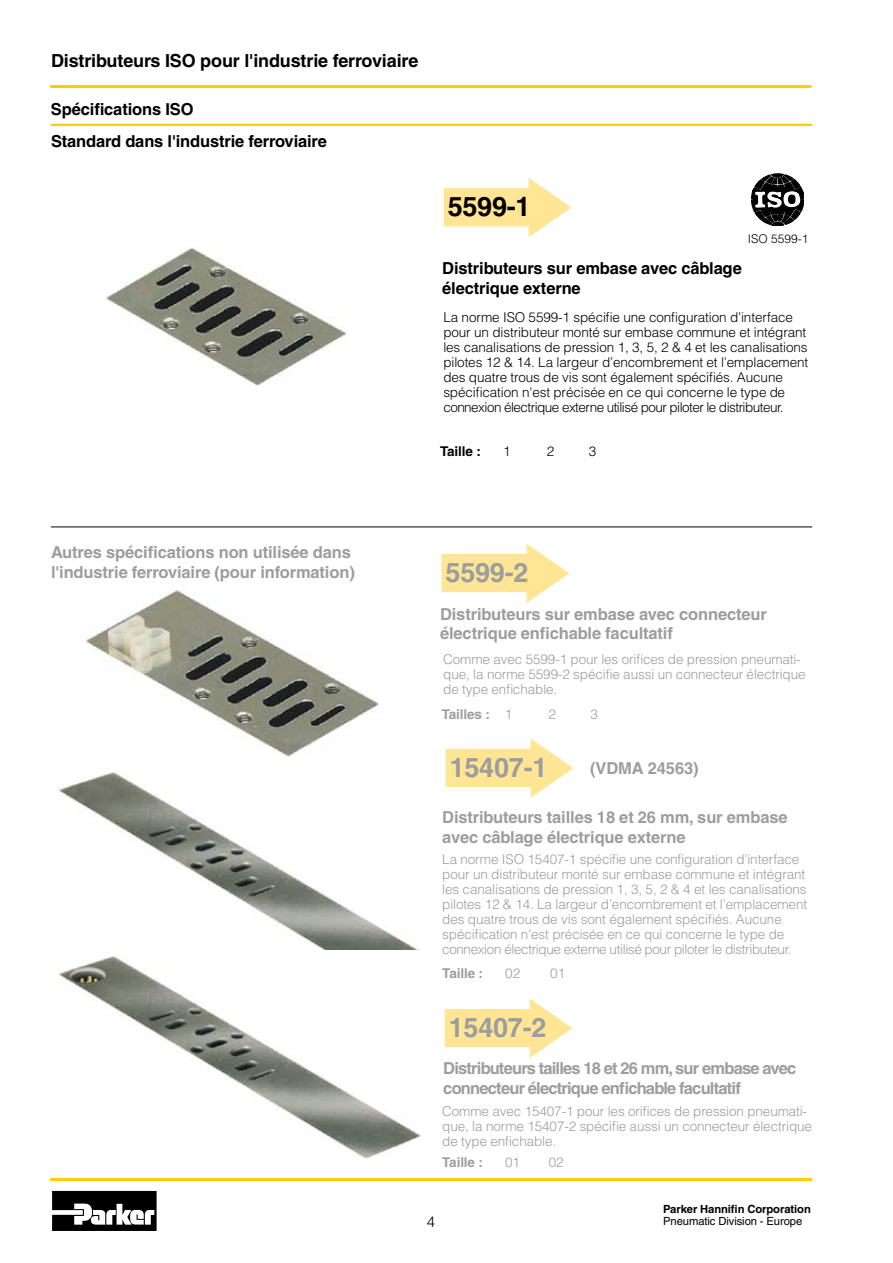
<style>
.page{position:relative;width:893px;height:1263px;background:#fff}
.page>*{position:absolute;margin:0;border:0;box-sizing:border-box;transform-origin:0 0}
.t1{font:700 27px "Helvetica";letter-spacing:-.01em;color:#9c9d9f}
.t2{font:700 27px "Helvetica";color:#000}
.t3{font:700 18px "Helvetica";letter-spacing:-.01em;color:#000}
.t4{font:700 16.5px/19.8px "Helvetica";letter-spacing:-.01em;color:#9c9d9f}
.t5{font:700 16.5px/19.8px "Helvetica";letter-spacing:-.01em;color:#000}
.t6{font:700 16.5px/19.8px "Helvetica";letter-spacing:-.05em;color:#9c9d9f}
.t7{font:300 13.5px/15px "Helvetica";letter-spacing:-.01em;color:#9c9d9f}
.t8{font:300 13.5px/15px "Helvetica";letter-spacing:-.01em;color:#000}
.t9{font:700 13.5px "Helvetica";letter-spacing:-.01em;color:#9c9d9f}
.t10{font:700 13.5px "Helvetica";letter-spacing:-.01em;color:#000}
.t11{font:300 12px "Helvetica";color:#000}
.t12{font:700 11.25px "Helvetica";letter-spacing:-.01em;color:#000}
.t13{font:11.25px "Helvetica";letter-spacing:-.01em;color:#000}
.s1{font-weight:300}
</style>
<div class="page">
<hr style="left:50px;top:85px;width:761px;height:3px;background:#fecc00">
<hr style="left:50px;top:1178px;width:762px;height:3px;background:#fecc00">
<svg style="left:52px;top:1191px;width:105px;height:40px"></svg>
<hr style="left:51px;top:526px;width:761px;height:1px;background:#000">
<hr style="left:51px;top:124px;width:761px;height:2px;background:#fecc00">
<svg style="left:444px;top:178px;width:127px;height:59px"></svg>
<svg style="left:751px;top:174px;width:53px;height:52px"></svg>
<svg style="left:441px;top:544px;width:128px;height:59px"></svg>
<img style="left:106px;top:248px;width:240px;height:138px">
<img style="left:86px;top:590px;width:293px;height:167px">
<svg style="left:446px;top:738px;width:127px;height:60px"></svg>
<svg style="left:445px;top:999px;width:127px;height:59px"></svg>
<img style="left:58px;top:771px;width:361px;height:179px">
<img style="left:58px;top:955px;width:363px;height:204px">
<h2 class="t3" style="left:51px;top:50px;width:369px">Distributeurs ISO pour l'industrie ferroviaire</h2>
<p class="t5" style="left:51px;top:99px;width:144px">Spécifications ISO</p>
<p class="t5" style="left:51px;top:131px;width:278px">Standard dans l'industrie ferroviaire</p>
<h1 class="t2" style="left:448px;top:190px;width:84px">5599-1</h1>
<p class="t11" style="left:748px;top:231px;width:62px">ISO 5599-1</p>
<p class="t5" style="left:442px;top:258px;width:301px">Distributeurs sur embase avec câblage électrique externe</p>
<p class="t8" style="left:443px;top:309px;width:366px">La norme ISO 5599-1 spécifie une configuration d’interface pour un distributeur monté sur embase commune et intégrant les canalisations de pression 1, 3, 5, 2 &amp; 4 et les canalisations pilotes 12 &amp; 14. La largeur d’encombrement et l’emplacement des quatre trous de vis sont également spécifiés. Aucune spécification n'est précisée en ce qui concerne le type de connexion électrique externe utilisé pour piloter le distributeur.</p>
<p class="t10" style="left:440px;top:443px;width:42px">Taille :</p>
<p class="t8" style="left:503px;top:444px;width:9px">1</p>
<p class="t8" style="left:547px;top:444px;width:9px">2</p>
<p class="t8" style="left:589px;top:444px;width:9px">3</p>
<p class="t4" style="left:51px;top:542px;width:305px">Autres spécifications non utilisée dans l'industrie ferroviaire (pour information)</p>
<h1 class="t1" style="left:446px;top:556px;width:84px">5599-2</h1>
<p class="t4" style="left:440px;top:604px;width:328px">Distributeurs sur embase avec connecteur électrique enfichable facultatif</p>
<p class="t7" style="left:443px;top:652px;width:364px">Comme avec 5599-1 pour les orifices de pression pneumati&shy;que, la norme 5599-2 spécifie aussi un connecteur électrique de type enfichable.</p>
<p class="t9" style="left:442px;top:706px;width:72px">Tailles : <span class="s1">1</span></p>
<p class="t7" style="left:548px;top:706px;width:9px">2</p>
<p class="t7" style="left:590px;top:706px;width:9px">3</p>
<h1 class="t1" style="left:450px;top:751px;width:99px">15407-1</h1>
<p class="t4" style="left:590px;top:757px;width:110px">(VDMA 24563)</p>
<p class="t4" style="left:442px;top:807px;width:347px">Distributeurs tailles 18 et 26 mm, sur embase avec câblage électrique externe</p>
<p class="t7" style="left:442px;top:851px;width:366px">La norme ISO 15407-1 spécifie une configuration d’interface pour un distributeur monté sur embase commune et intégrant les canalisations de pression 1, 3, 5, 2 &amp; 4 et les canalisations pilotes 12 &amp; 14. La largeur d’encombrement et l’emplacement des quatre trous de vis sont également spécifiés. Aucune spécification n'est précisée en ce qui concerne le type de connexion électrique externe utilisé pour piloter le distributeur.</p>
<p class="t9" style="left:442px;top:965px;width:42px">Taille :</p>
<p class="t7" style="left:505px;top:965px;width:16px">02</p>
<p class="t7" style="left:550px;top:965px;width:16px">01</p>
<h1 class="t1" style="left:449px;top:1011px;width:99px">15407-2</h1>
<p class="t6" style="left:443px;top:1058px;width:355px">Distributeurs tailles 18 et 26 mm, sur embase avec connecteur électrique enfichable facultatif</p>
<p class="t7" style="left:442px;top:1103px;width:371px">Comme avec 15407-1 pour les orifices de pression pneumati&shy;que, la norme 15407-2 spécifie aussi un connecteur électrique de type enfichable.</p>
<p class="t9" style="left:442px;top:1153px;width:42px">Taille :</p>
<p class="t7" style="left:505px;top:1154px;width:16px">01</p>
<p class="t7" style="left:549px;top:1154px;width:16px">02</p>
<p class="t12" style="left:663px;top:1202px;width:149px">Parker Hannifin Corporation</p>
<p class="t13" style="left:663px;top:1214px;width:141px">Pneumatic Division - Europe</p>
</div>
